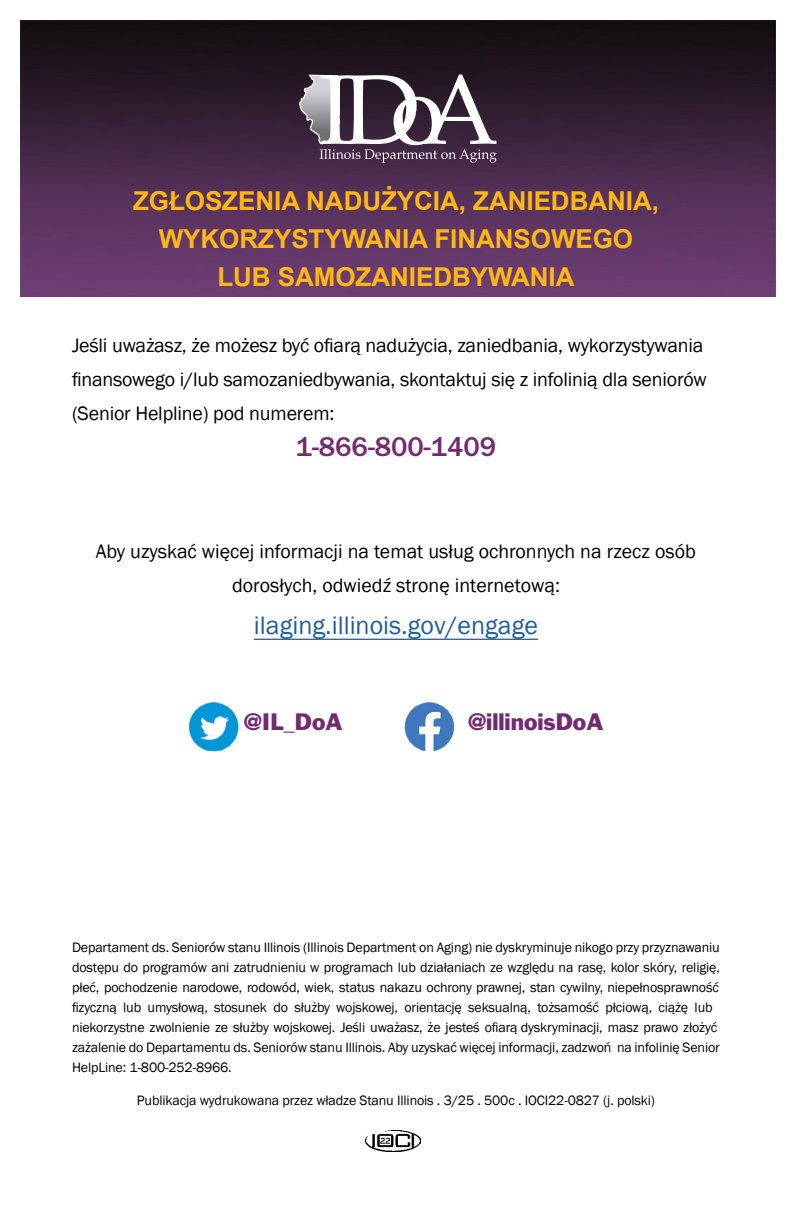
<style>
.page{position:relative;width:792px;height:1224px;background:#fff}
.page>*{position:absolute;margin:0;border:0;box-sizing:border-box;transform-origin:0 0}
.t1{font:500 28px "ITC Franklin Gothic Std";color:#732a71}
.t2{font:700 26px/38px "Arial";color:#fdb817;text-align:center}
.t3{font:26px "Franklin Gothic";color:#215e9e}
.t4{font:22px "Franklin Gothic Std";color:#732a71}
.t5{font:20px/34px "Franklin Gothic";letter-spacing:-.01em;color:#000}
.t6{font:14px/20px "Franklin Gothic";letter-spacing:-.01em;color:#000}
.s1{font-style:inherit}
</style>
<div class="page">
<img style="left:188px;top:702px;width:51px;height:50px">
<img style="left:404px;top:702px;width:51px;height:49px">
<img style="left:366px;top:1130px;width:54px;height:22px">
<img style="left:20px;top:20px;width:755px;height:277px">
<svg style="left:299px;top:75px;width:198px;height:88px"></svg>
<hr style="left:254px;top:639px;width:284px;height:1px;background:#215e9e">
<p class="t2" style="left:133px;top:183px;width:527px">ZGŁOSZENIA NADUŻYCIA, ZANIEDBANIA,<br>WYKORZYSTYWANIA FINANSOWEGO</p>
<p class="t2" style="left:217px;top:259px;width:359px">LUB SAMOZANIEDBYWANIA</p>
<p class="t5" style="left:72px;top:329px;width:636px">Jeśli uważasz, że możesz być ofiarą nadużycia, zaniedbania, wykorzystywania finansowego i/lub samozaniedbywania, skontaktuj się z infolinią dla seniorów (Senior Helpline) pod numerem:</p>
<p class="t1" style="left:296px;top:432px;width:202px">1-866-800-1409</p>
<p class="t5" style="left:96px;top:535px;width:601px;text-align:center">Aby uzyskać więcej informacji na temat usług ochronnych na rzecz osób dorosłych, odwiedź stronę internetową:</p>
<p class="t3" style="left:254px;top:610px;width:286px"><span class="s1">ilaging</span>.illinois.gov/<span class="s1">e</span>ngage</p>
<p class="t4" style="left:244px;top:707px;width:100px">@IL_DoA</p>
<p class="t4" style="left:469px;top:707px;width:136px">@illinoisDoA</p>
<p class="t6" style="left:72px;top:937px;width:649px">Departament ds. Seniorów stanu Illinois (Illinois Department on Aging) nie dyskryminuje nikogo przy przyznawaniu dostępu do programów ani zatrudnieniu w programach lub działaniach ze względu na rasę, kolor skóry, religię, płeć, pochodzenie narodowe, rodowód, wiek, status nakazu ochrony prawnej, stan cywilny, niepełnosprawność fizyczną lub umysłową, stosunek do służby wojskowej, orientację seksualną, tożsamość płciową, ciążę lub niekorzystne zwolnienie ze służby wojskowej. Jeśli uważasz, że jesteś ofiarą dyskryminacji, masz prawo złożyć zażalenie do Departamentu ds. Seniorów stanu Illinois. Aby uzyskać więcej informacji, zadzwoń na infolinię Senior HelpLine: 1-800-252-8966.</p>
<p class="t6" style="left:137px;top:1091px;width:520px">Publikacja wydrukowana przez władze Stanu Illinois . 3/2<span class="s1">5</span> . 500c . IOCI22-0827 (j. polski)</p>
</div>
